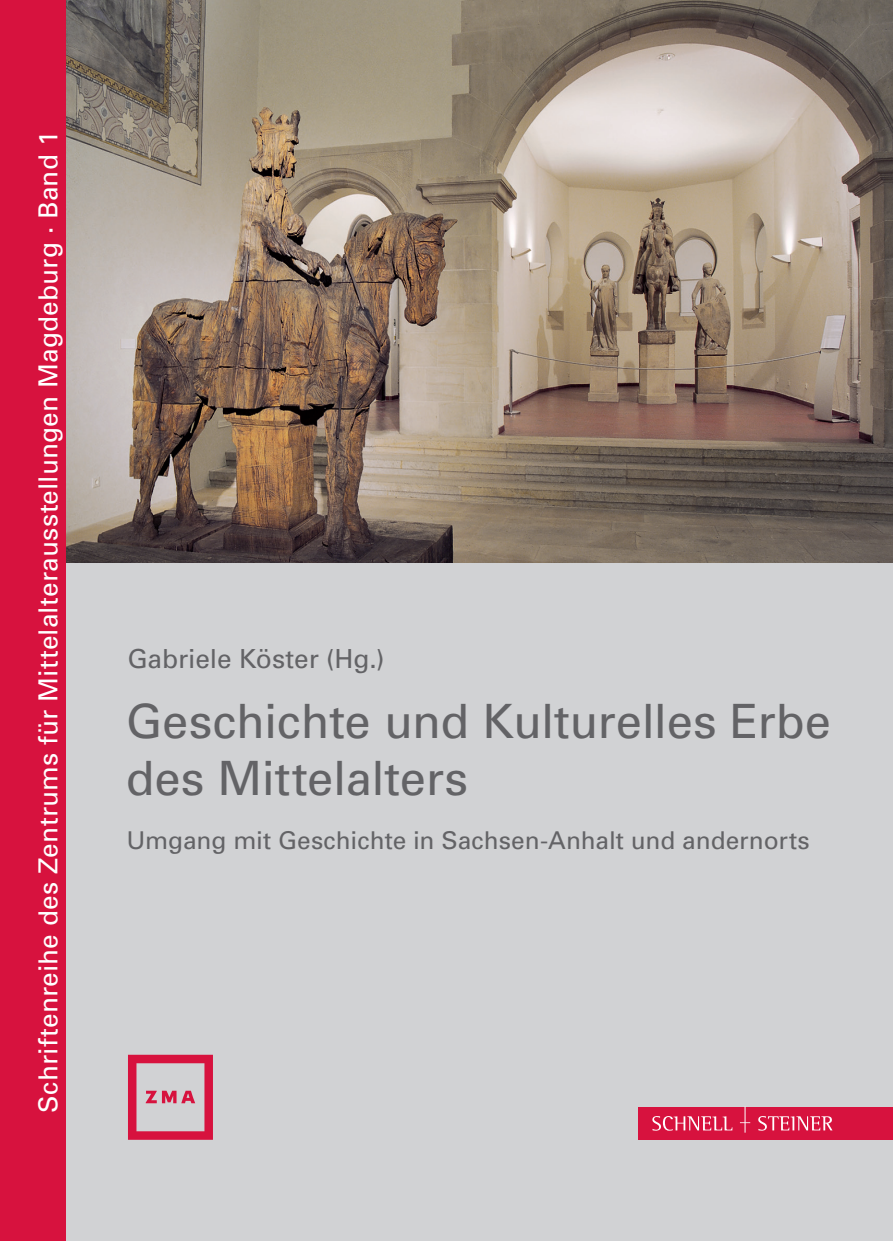
<style>
.page{position:relative;width:893px;height:1241px;background:#fff}
.page>*{position:absolute;margin:0;border:0;box-sizing:border-box;transform-origin:0 0}
.t1{font:47.25px/56.7px "Univers";letter-spacing:-.005em;color:#636366}
.t2{font:26.25px "Univers";letter-spacing:.01em;color:#fff}
.t3{font:26.25px "Univers";letter-spacing:-.005em;color:#636366}
.t4{font:24.5px "Univers";color:#636366}
</style>
<div class="page">
<div style="left:37px;top:0;width:856px;height:1240px;background:#d1d2d4"></div>
<img style="left:65px;top:0;width:828px;height:562px">
<div style="left:638px;top:1106px;width:255px;height:33px;background:#d7123e"></div>
<svg style="left:740px;top:1106px;width:10px;height:26px"></svg>
<svg style="left:652px;top:1116px;width:80px;height:14px"></svg>
<svg style="left:758px;top:1116px;width:74px;height:14px"></svg>
<div style="left:0;top:0;width:65px;height:1240px;background:#d7123e"></div>
<svg style="left:128px;top:1054px;width:85px;height:85px"></svg>
<p class="t2" style="left:32px;top:1112px;width:982px;rotate:-90deg">Schriftenreihe des Zentrums für Mittelalterausstellungen Magdeburg · Band 1</p>
<p class="t3" style="left:127px;top:642px;width:259px">Gabriele Köster (Hg.)</p>
<h1 class="t1" style="left:126px;top:692px;width:707px">Geschichte und Kulturelles Erbe des Mittelalters</h1>
<p class="t4" style="left:126px;top:824px;width:685px">Umgang mit Geschichte in Sachsen-Anhalt und andernorts</p>
</div>
